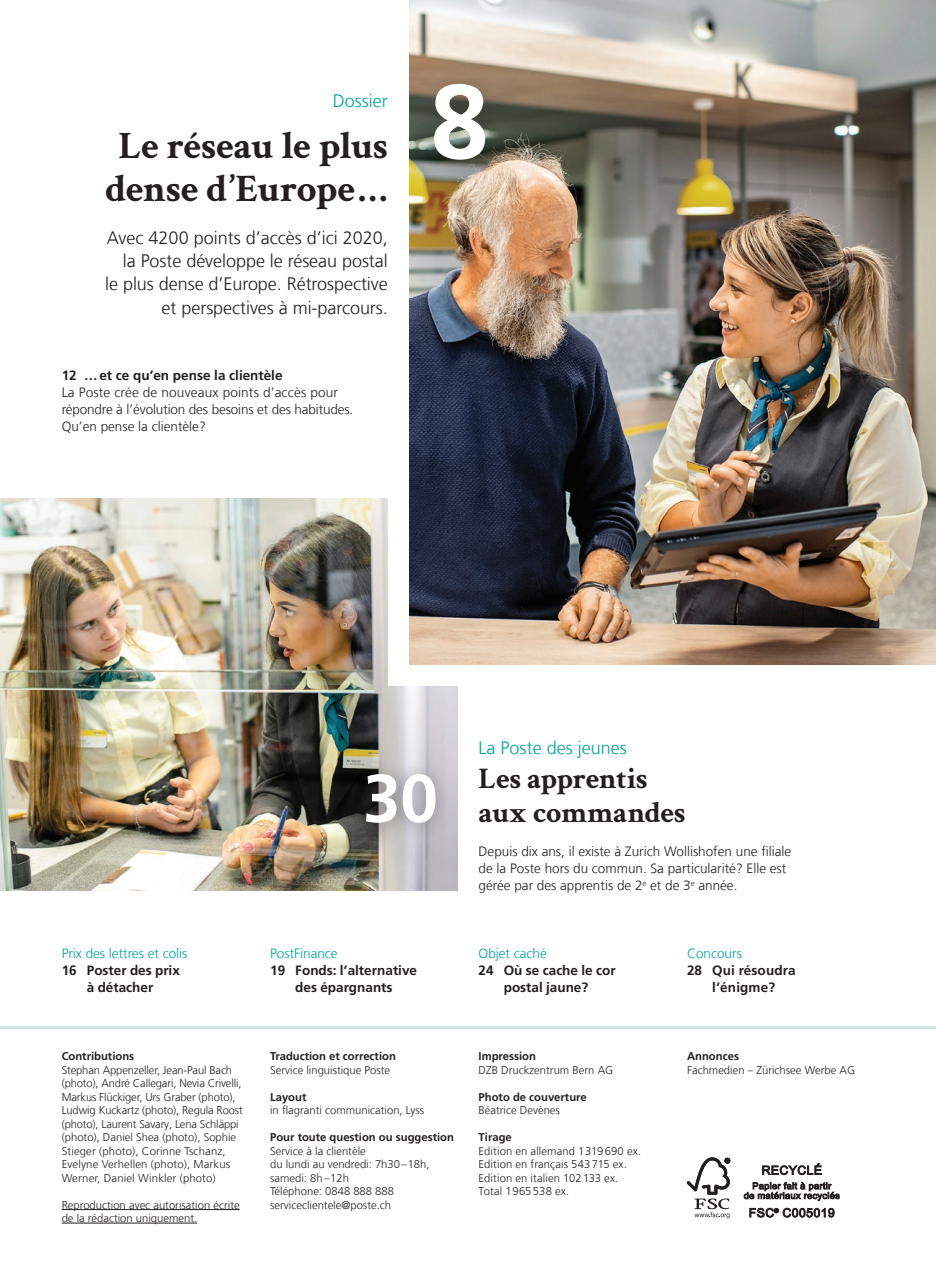
<style>
.page{position:relative;width:936px;height:1276px;background:#fff}
.page>*{position:absolute;margin:0;border:0;box-sizing:border-box;transform-origin:0 0}
.t1{font:700 105px "Frutiger LT Com";color:#fff}
.t2{font:700 67.5px "Frutiger LT Com";color:#fff}
.t3{font:700 39px/42.5px "Crimson Text";letter-spacing:-.015em;color:#231f20;text-align:center}
.t4{font:700 30px/34px "Crimson Text";letter-spacing:-.015em;color:#231f20}
.t5{font:300 18px/23.4px "Frutiger LT Com";letter-spacing:-.005em;color:#231f20;text-align:right}
.t6{font:300 18px "Frutiger LT Com";color:#00a39d}
.t7{font:300 13.5px/17px "Frutiger LT Com";color:#231f20}
.t8{font:700 13.5px/17px "Frutiger LT Com";color:#231f20;text-align:center}
.t9{font:300 13.5px "Frutiger LT Com";color:#00a39d}
.t10{font:300 11.25px/13.5px "Frutiger LT Com";color:#231f20}
.t11{font:700 11.25px "Frutiger LT Com";color:#231f20}
</style>
<div class="page">
<img style="left:0;top:499px;width:457px;height:391px">
<div style="left:388px;top:380px;width:422px;height:306px;background:#fff"></div>
<img style="left:409px;top:0;width:526px;height:664px">
<hr style="left:0;top:1026px;width:935px;height:3px;background:#cde7e6">
<div style="left:419px;top:69px;width:87px;height:112px;background:#231f20;opacity:.2"></div>
<hr style="left:62px;top:1209px;width:178px;height:1px;background:#231f20">
<hr style="left:62px;top:1222px;width:135px;height:1px;background:#231f20">
<div style="left:347px;top:757px;width:105px;height:86px;background:#231f20;opacity:.4"></div>
<svg style="left:686px;top:1157px;width:44px;height:61px"></svg>
<svg style="left:762px;top:1163px;width:59px;height:12px"></svg>
<svg style="left:743px;top:1182px;width:96px;height:19px"></svg>
<svg style="left:749px;top:1207px;width:85px;height:10px"></svg>
<h3 class="t6" style="left:333px;top:91px;width:57px">Dossier</h3>
<h3 class="t3" style="left:106px;top:124px;width:284px">Le réseau le plus dense d’Europe…</h3>
<h3 class="t5" style="left:105px;top:226px;width:284px">Avec 4200 points d’accès d’ici 2020, la Poste développe le réseau postal<br>le plus dense d’Europe. Rétrospective et perspectives à mi-parcours.</h3>
<p class="t8" style="left:62px;top:366px;width:222px">12 …et ce qu’en pense la clientèle</p>
<p class="t7" style="left:62px;top:383px;width:293px">La Poste crée de nouveaux points d’accès pour répondre à l’évolution des besoins et des habitudes.<br>Qu’en pense la clientèle?</p>
<h1 class="t1" style="left:430px;top:60px;width:60px">8</h1>
<p class="t9" style="left:62px;top:945px;width:127px">Prix des lettres et colis</p>
<p class="t8" style="left:62px;top:962px;width:120px">16 Poster des prix à détacher</p>
<p class="t11" style="left:62px;top:1049px;width:74px">Contributions</p>
<p class="t10" style="left:62px;top:1063px;width:183px">Stephan Appenzeller, Jean-Paul Bach (photo), André Callegari, Nevia Crivelli, Markus Flückiger, Urs Graber (photo), Ludwig Kuckartz (photo), Regula Roost (photo), Laurent Savary, Lena Schläppi (photo), Daniel Shea (photo), Sophie Stieger (photo), Corinne Tschanz, Evelyne Verhellen (photo), Markus Werner, Daniel Winkler (photo)</p>
<p class="t10" style="left:62px;top:1198px;width:179px">Reproduction avec autorisation écrite de la rédaction uniquement.</p>
<h2 class="t2" style="left:363px;top:759px;width:76px">30</h2>
<p class="t9" style="left:270px;top:945px;width:69px">PostFinance</p>
<p class="t8" style="left:270px;top:962px;width:148px">19 Fonds: l’alternative des épargnants</p>
<p class="t11" style="left:270px;top:1049px;width:127px">Traduction et correction</p>
<p class="t10" style="left:270px;top:1063px;width:122px">Service linguistique Poste</p>
<p class="t11" style="left:270px;top:1090px;width:38px">Layout</p>
<p class="t10" style="left:270px;top:1103px;width:155px">in flagranti communication, Lyss</p>
<p class="t11" style="left:270px;top:1130px;width:185px">Pour toute question ou suggestion</p>
<p class="t10" style="left:270px;top:1144px;width:161px">Service à la clientèle<br>du lundi au vendredi: 7h30–18h, samedi: 8h–12h<br>Téléphone: 0848 888 888 serviceclientele@poste.ch</p>
<h3 class="t6" style="left:478px;top:737px;width:150px">La Poste des jeunes</h3>
<h3 class="t4" style="left:478px;top:760px;width:208px">Les apprentis aux commandes</h3>
<p class="t7" style="left:478px;top:843px;width:314px">Depuis dix ans, il existe à Zurich Wollishofen une filiale de la Poste hors du commun. Sa particularité? Elle est gérée par des apprentis de 2<sup>e</sup> et de 3<sup>e</sup> année.</p>
<p class="t9" style="left:478px;top:945px;width:70px">Objet caché</p>
<p class="t8" style="left:478px;top:962px;width:138px">24 Où se cache le cor postal jaune?</p>
<p class="t11" style="left:478px;top:1049px;width:59px">Impression</p>
<p class="t10" style="left:478px;top:1063px;width:136px">DZB Druckzentrum Bern AG</p>
<p class="t11" style="left:478px;top:1090px;width:109px">Photo de couverture</p>
<p class="t10" style="left:478px;top:1103px;width:83px">Béatrice Devènes</p>
<p class="t11" style="left:478px;top:1130px;width:35px">Tirage</p>
<p class="t10" style="left:478px;top:1144px;width:164px">Edition en allemand 1319690 ex.<br>Edition en français 543715 ex.<br>Edition en italien 102133 ex.<br>Total 1965538 ex.</p>
<p class="t9" style="left:687px;top:945px;width:56px">Concours</p>
<p class="t8" style="left:687px;top:962px;width:110px">28 Qui résoudra l’énigme?</p>
<p class="t11" style="left:687px;top:1049px;width:53px">Annonces</p>
<p class="t10" style="left:687px;top:1063px;width:169px">Fachmedien – Zürichsee Werbe AG</p>
</div>
